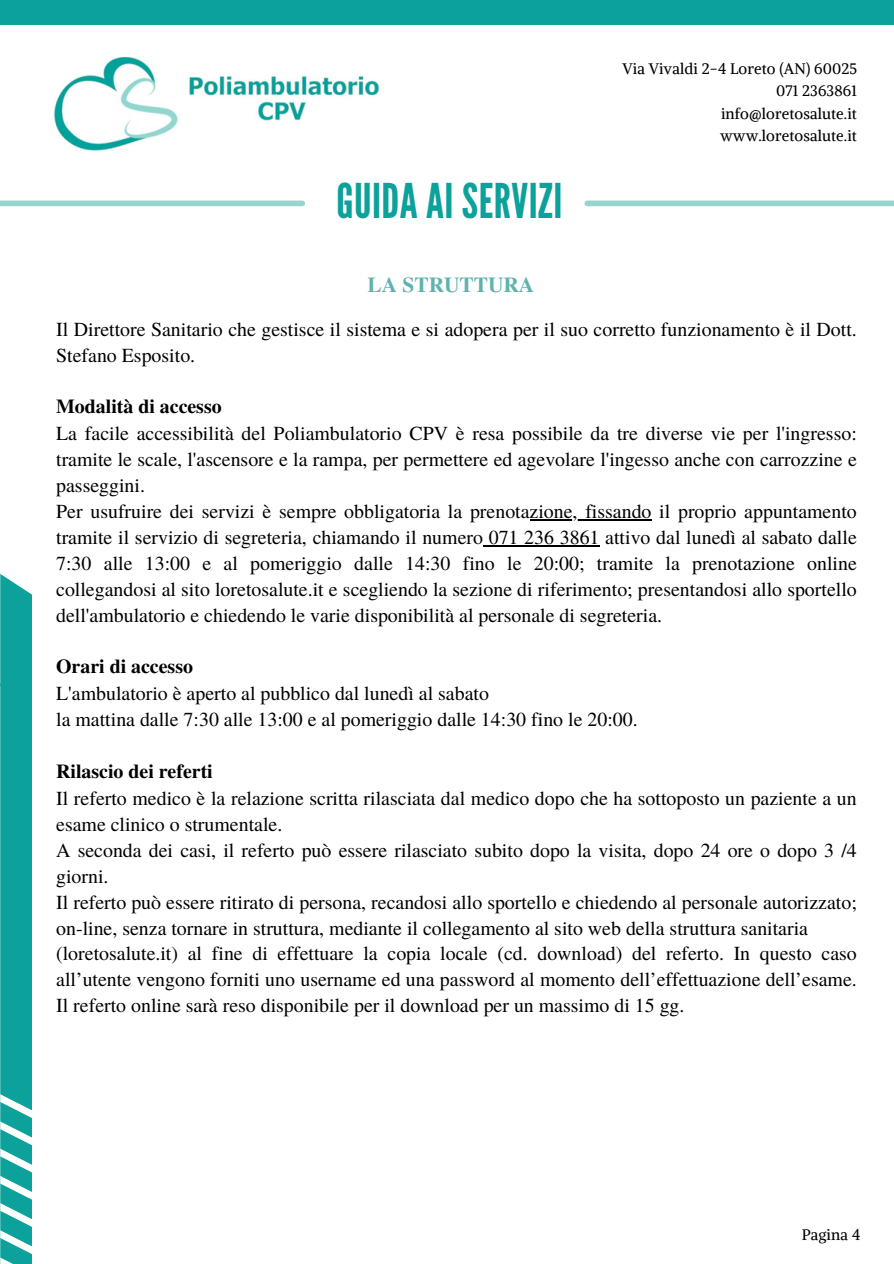
<style>
.page{position:relative;width:894px;height:1264px;background:#fff}
.page>*{position:absolute;margin:0;border:0;box-sizing:border-box;transform-origin:0 0}
.t1{font:47.85px "League Gothic";letter-spacing:.01em;color:#0ca19a}
.t2{font:700 21.3px "Te X Gyre Termes";color:#5fb3ae}
.t3{font:19.8px/25.8px "Te X Gyre Termes";color:#000}
.t4{font:700 19.8px "Te X Gyre Termes";color:#000}
.t5{font:15.15px/22.5px "Alike";letter-spacing:.01em;color:#000;text-align:right}
.s1{font-weight:700}
</style>
<div class="page">
<div style="left:0;top:0;width:893px;height:25px;background:#0ca19a"></div>
<div style="left:0;top:686px;width:32px;height:188px;background:#0ca19a"></div>
<svg style="left:0;top:573px;width:32px;height:113px;background:#25aba4"></svg>
<svg style="left:0;top:874px;width:32px;height:389px;background:#2aaca6"></svg>
<img style="left:53px;top:56px;width:327px;height:95px">
<div style="left:0;top:200px;width:302px;height:6px;background:#97d4ce"></div>
<div style="left:587px;top:200px;width:306px;height:6px;background:#97d4ce"></div>
<hr style="left:529px;top:519px;width:122px;height:1px;background:#000">
<hr style="left:483px;top:545px;width:116px;height:1px;background:#000">
<p class="t1" style="left:336px;top:173px;width:227px">GUIDA AI SERVIZI</p>
<p class="t2" style="left:367px;top:268px;width:168px">LA STRUTTURA</p>
<h3 class="t5" style="left:622px;top:57px;width:236px">Via Vivaldi 2-4 Loreto (AN) 60025<br>071 2363861</h3>
<h3 class="t5" style="left:720px;top:102px;width:138px;text-align:left">info@loretosalute.it www.loretosalute.it</h3>
<p class="t3" style="left:56px;top:315px;width:801px">Il Direttore Sanitario che gestisce il sistema e si adopera per il suo corretto funzionamento è il Dott.<br>Stefano Esposito.</p>
<p class="t3" style="left:56px;top:393px;width:801px"><span class="s1">Modalità di accesso<br></span>La facile accessibilità del Poliambulatorio CPV è resa possibile da tre diverse vie per l'ingresso: tramite le scale, l'ascensore e la rampa, per permettere ed agevolare l'ingesso anche con carrozzine e passeggini.<br>Per usufruire dei servizi è sempre obbligatoria la prenotazione, fissando il proprio appuntamento</p>
<p class="t3" style="left:56px;top:523px;width:802px;text-align:justify">tramite il servizio di segreteria, chiamando il numero 071 236 3861 attivo dal lunedì al sabato dalle 7:30 alle 13:00 e al pomeriggio dalle 14:30 fino le 20:00; tramite la prenotazione online collegandosi al sito loretosalute.it e scegliendo la sezione di riferimento; presentandosi allo sportello dell'ambulatorio e chiedendo le varie disponibilità al personale di segreteria.</p>
<p class="t3" style="left:56px;top:652px;width:583px;line-height:26.4px"><span class="s1">Orari di accesso<br></span>L'ambulatorio è aperto al pubblico dal lunedì al sabato<br>la mattina dalle 7:30 alle 13:00 e al pomeriggio dalle 14:30 fino le 20:00.</p>
<p class="t4" style="left:56px;top:756px;width:158px">Rilascio dei referti</p>
<h1 class="t3" style="left:56px;top:784px;width:801px">Il referto medico è la relazione scritta rilasciata dal medico dopo che ha sottoposto un paziente a un esame clinico o strumentale.<br>A seconda dei casi, il referto può essere rilasciato subito dopo la visita, dopo 24 ore o dopo 3 /4 giorni.<br>Il referto può essere ritirato di persona, recandosi allo sportello e chiedendo al personale autorizzato; on-line, senza tornare in struttura, mediante il collegamento al sito web della struttura sanitaria (loretosalute.it) al fine di effettuare la copia locale (cd. download) del referto. In questo caso all’utente vengono forniti uno username ed una password al momento dell’effettuazione dell’esame.<br>Il referto online sarà reso disponibile per il download per un massimo di 15 gg.</h1>
<h2 class="t5" style="left:801px;top:1223px;width:60px">Pagina 4</h2>
</div>
